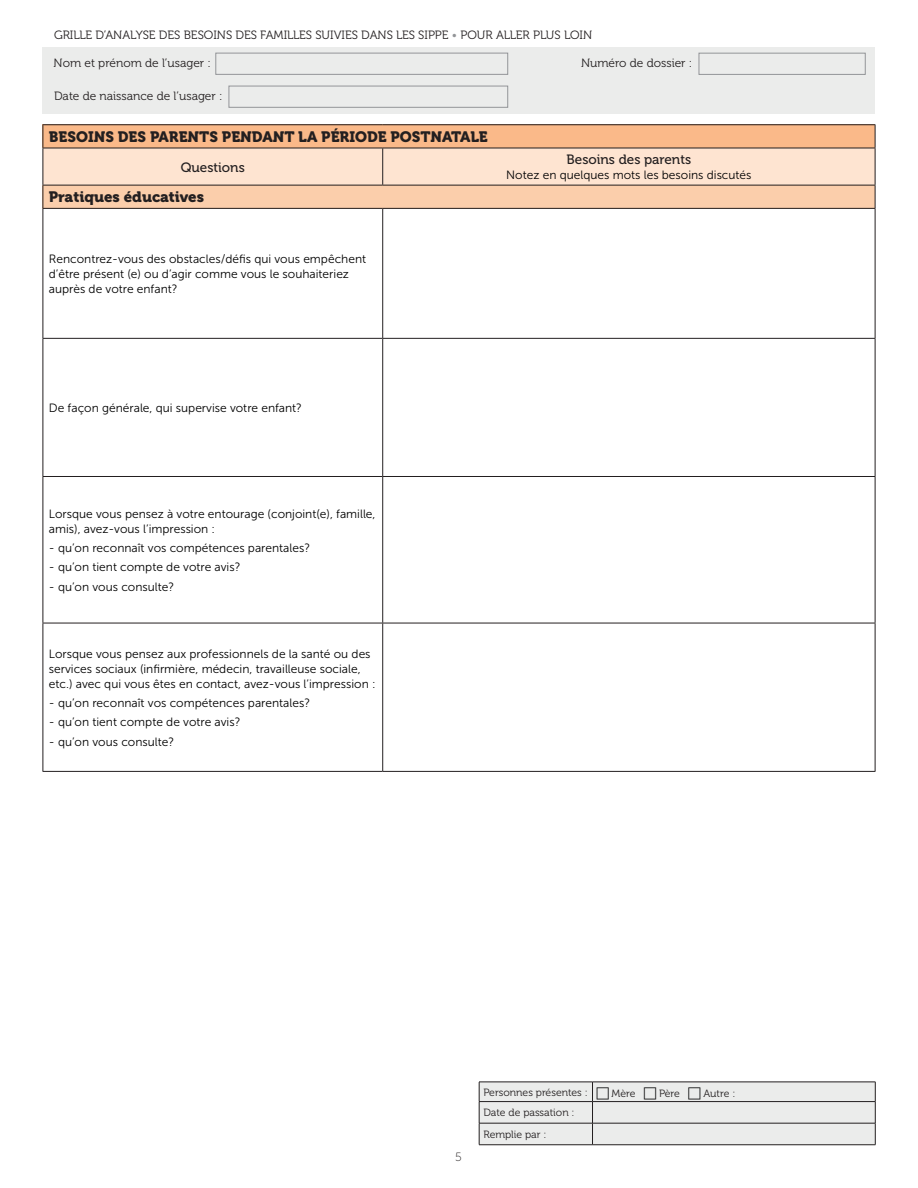
<style>
.page{position:relative;width:918px;height:1188px;background:#fff}
.page>*{position:absolute;margin:0;border:0;box-sizing:border-box;transform-origin:0 0}
.t1{font:15px "Museo 900";color:#231f20}
.t2{font:13.5px "Museo 500";color:#231f20}
.t3{font:12px/15px "Museo Sans 300";color:#000001}
.t4{font:12px "Museo 300";color:#231f20}
.t5{font:12px "Museo Sans 100";color:#231f20}
.t6{font:10.5px/21.6px "Museo 300";color:#231f20}
.s1{color:#939598}
</style>
<div class="page">
<hr style="left:43px;top:124px;width:340px;height:1px;background:#231f20">
<hr style="left:383px;top:124px;width:492px;height:1px;background:#231f20">
<svg style="left:43px;top:125px;width:833px;height:83px;background:#f3cbac"></svg>
<hr style="left:43px;top:208px;width:340px;height:1px;background:#231f20">
<hr style="left:43px;top:209px;width:1px;height:129px;background:#231f20">
<hr style="left:383px;top:208px;width:492px;height:1px;background:#231f20">
<hr style="left:382px;top:209px;width:1px;height:129px;background:#231f20">
<hr style="left:875px;top:209px;width:1px;height:129px;background:#231f20">
<hr style="left:43px;top:338px;width:340px;height:1px;background:#231f20">
<hr style="left:43px;top:339px;width:1px;height:137px;background:#231f20">
<hr style="left:383px;top:338px;width:492px;height:1px;background:#231f20">
<hr style="left:382px;top:339px;width:1px;height:137px;background:#231f20">
<hr style="left:875px;top:339px;width:1px;height:137px;background:#231f20">
<hr style="left:43px;top:476px;width:340px;height:1px;background:#231f20">
<hr style="left:43px;top:477px;width:1px;height:146px;background:#231f20">
<hr style="left:383px;top:476px;width:492px;height:1px;background:#231f20">
<hr style="left:382px;top:477px;width:1px;height:146px;background:#231f20">
<hr style="left:875px;top:477px;width:1px;height:146px;background:#231f20">
<hr style="left:43px;top:623px;width:340px;height:1px;background:#231f20">
<hr style="left:43px;top:623px;width:1px;height:148px;background:#231f20">
<hr style="left:383px;top:623px;width:492px;height:1px;background:#231f20">
<hr style="left:382px;top:623px;width:1px;height:148px;background:#231f20">
<hr style="left:875px;top:623px;width:1px;height:148px;background:#231f20">
<hr style="left:43px;top:771px;width:340px;height:1px;background:#231f20">
<hr style="left:383px;top:771px;width:492px;height:1px;background:#231f20">
<div style="left:43px;top:47px;width:832px;height:67px;background:#ebeceb"></div>
<div style="left:699px;top:53px;width:167px;height:22px;border:1px solid #939598"></div>
<div style="left:229px;top:86px;width:279px;height:22px;border:1px solid #939598"></div>
<div style="left:215px;top:53px;width:293px;height:22px;border:1px solid #939598"></div>
<hr style="left:479px;top:1145px;width:114px;height:1px;background:#231f20">
<hr style="left:593px;top:1145px;width:282px;height:1px;background:#231f20">
<svg style="left:479px;top:1082px;width:397px;height:63px;background:#dfe0df"></svg>
<p class="t4" style="left:54px;top:28px;width:540px">GRILLE D’ANALYSE DES BESOINS DES FAMILLES SUIVIES DANS LES SIPPE <span class="s1">•</span> POUR ALLER PLUS LOIN</p>
<p class="t4" style="left:581px;top:57px;width:113px">Numéro de dossier :</p>
<p class="t4" style="left:54px;top:90px;width:170px">Date de naissance de l’usager :</p>
<p class="t4" style="left:54px;top:57px;width:159px">Nom et prénom de l’usager :</p>
<p class="t1" style="left:49px;top:128px;width:440px">BESOINS DES PARENTS PENDANT LA PÉRIODE POSTNATALE</p>
<p class="t2" style="left:181px;top:160px;width:66px">Questions</p>
<p class="t1" style="left:49px;top:189px;width:157px">Pratiques éducatives</p>
<p class="t3" style="left:49px;top:251px;width:319px">Rencontrez-vous des obstacles/défis qui vous empêchent d’être présent (e) ou d’agir comme vous le souhaiteriez auprès de votre enfant?</p>
<p class="t2" style="left:567px;top:152px;width:126px">Besoins des parents</p>
<p class="t3" style="left:506px;top:168px;width:247px">Notez en quelques mots les besoins discutés</p>
<p class="t3" style="left:49px;top:400px;width:255px">De façon générale, qui supervise votre enfant?</p>
<p class="t3" style="left:49px;top:506px;width:328px">Lorsque vous pensez à votre entourage (conjoint(e), famille, amis), avez-vous l’impression :</p>
<p class="t3" style="left:49px;top:541px;width:263px">- qu’on reconnaît vos compétences parentales?</p>
<p class="t3" style="left:49px;top:560px;width:193px">- qu’on tient compte de votre avis?</p>
<p class="t3" style="left:49px;top:579px;width:127px">- qu’on vous consulte?</p>
<p class="t3" style="left:49px;top:646px;width:328px">Lorsque vous pensez aux professionnels de la santé ou des services sociaux (infirmière, médecin, travailleuse sociale, etc.) avec qui vous êtes en contact, avez-vous l’impression :</p>
<p class="t3" style="left:49px;top:696px;width:263px">- qu’on reconnaît vos compétences parentales?</p>
<p class="t3" style="left:49px;top:715px;width:193px">- qu’on tient compte de votre avis?</p>
<p class="t3" style="left:49px;top:734px;width:127px">- qu’on vous consulte?</p>
<p class="t5" style="left:455px;top:1151px;width:8px">5</p>
<p class="t6" style="left:483px;top:1081px;width:106px">Personnes présentes :</p>
<p class="t6" style="left:612px;top:1082px;width:25px">Mère</p>
<p class="t6" style="left:659px;top:1082px;width:22px">Père</p>
<p class="t6" style="left:703px;top:1082px;width:33px">Autre :</p>
<p class="t6" style="left:483px;top:1102px;width:93px">Date de passation :<br>Remplie par :</p>
</div>
